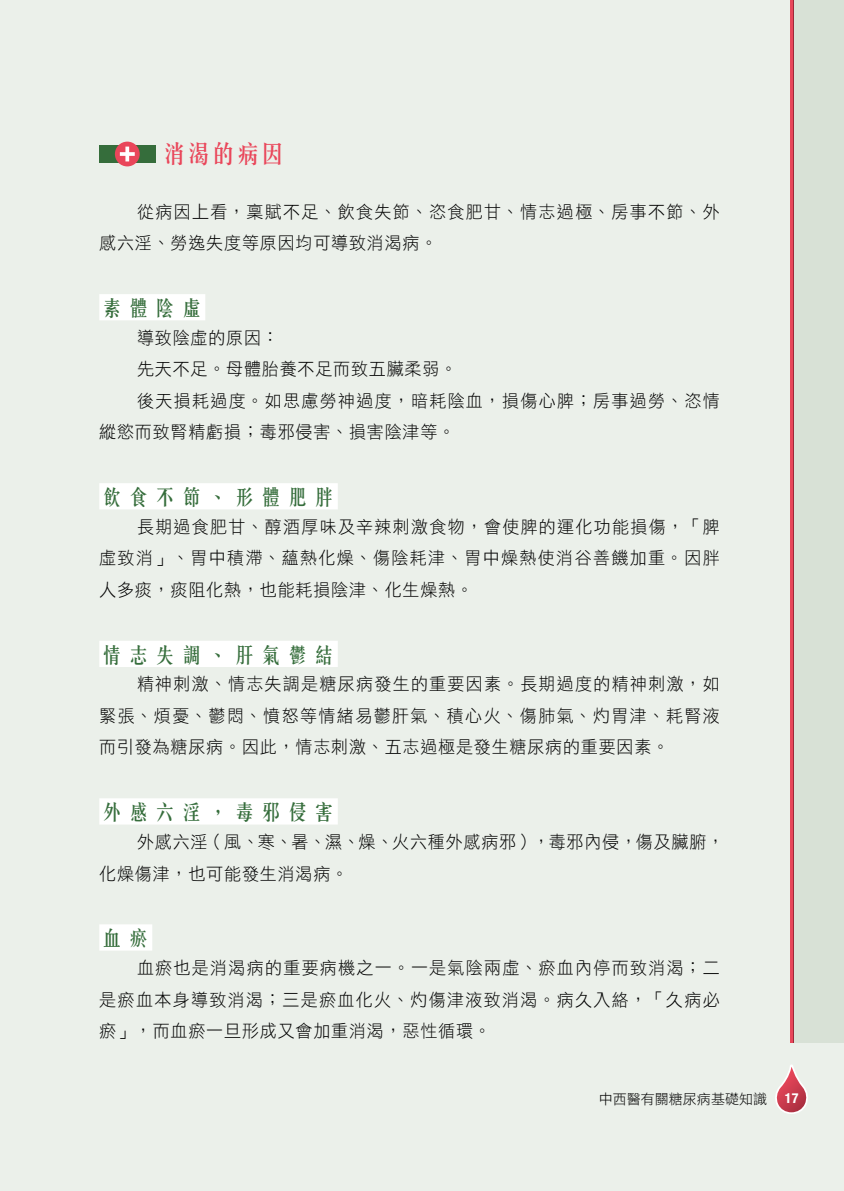
<style>
.page{position:relative;width:844px;height:1191px;background:#fff}
.page>*{position:absolute;margin:0;border:0;box-sizing:border-box;transform-origin:0 0}
.t1{font:500 24.5px "C Song 3 HK";color:#e9465a}
.t2{font:500 21px "C Song 3 HK";letter-spacing:.3em;color:#356d3b}
.t3{font:17.5px/31.5px "DF Hei HK W3";letter-spacing:.05em;color:#000;text-align:justify}
.t4{font:17.5px/31.5px "DF Hei HK W3";letter-spacing:.08em;color:#000}
.t5{font:14px "DF Hei HK W3";color:#000}
.t6{font:700 condensed 14px "Helvetica Neue";color:#fff}
</style>
<div class="page">
<div style="left:0;top:0;width:843px;height:1191px;background:#ebf0ea"></div>
<div style="left:793px;top:0;width:50px;height:1042px;background:#d8e1d6"></div>
<hr style="left:790px;top:0;width:2px;height:1042px;background:#e8465a">
<svg style="left:775px;top:1065px;width:33px;height:49px"></svg>
<div style="left:99px;top:294px;width:106px;height:26px;background:#fff"></div>
<div style="left:99px;top:483px;width:239px;height:26px;background:#fff"></div>
<div style="left:99px;top:641px;width:239px;height:26px;background:#fff"></div>
<div style="left:99px;top:798px;width:239px;height:26px;background:#fff"></div>
<div style="left:99px;top:924px;width:53px;height:26px;background:#fff"></div>
<div style="left:99px;top:145px;width:56px;height:18px;background:#356d3b"></div>
<div style="left:115px;top:142px;width:25px;height:24px;background:#e9465a;border-radius:50%"></div>
<svg style="left:120px;top:147px;width:15px;height:14px"></svg>
<h1 class="t1" style="left:162px;top:135px;width:124px">消渴的病因</h1>
<p class="t4" style="left:99px;top:195px;width:621px;text-indent:38px">從病因上看，稟賦不足、飲食失節、恣食肥甘、情志過極、房事不節、外感六淫、勞逸失度等原因均可導致消渴病。</p>
<p class="t2" style="left:102px;top:292px;width:101px">素體陰虛</p>
<p class="t3" style="left:137px;top:321px;width:143px">導致陰虛的原因：</p>
<p class="t3" style="left:137px;top:353px;width:321px">先天不足。母體胎養不足而致五臟柔弱。</p>
<p class="t4" style="left:137px;top:384px;width:584px">後天損耗過度。如思慮勞神過度，暗耗陰血，損傷心脾；房事過勞、恣情</p>
<p class="t3" style="left:99px;top:416px;width:357px">縱慾而致腎精虧損；毒邪侵害、損害陰津等。</p>
<p class="t2" style="left:102px;top:481px;width:234px">飲食不節、形體肥胖</p>
<p class="t3" style="left:99px;top:510px;width:622px;text-indent:38px">長期過食肥甘、醇酒厚味及辛辣刺激食物，會使脾的運化功能損傷，「脾虛致消」、胃中積滯、蘊熱化燥、傷陰耗津、胃中燥熱使消谷善饑加重。因胖人多痰，痰阻化熱，也能耗損陰津、化生燥熱。</p>
<p class="t2" style="left:102px;top:638px;width:234px">情志失調、肝氣鬱結</p>
<p class="t3" style="left:99px;top:668px;width:622px;text-indent:38px">精神刺激、情志失調是糖尿病發生的重要因素。長期過度的精神刺激，如緊張、煩憂、鬱悶、憤怒等情緒易鬱肝氣、積心火、傷肺氣、灼胃津、耗腎液而引發為糖尿病。因此，情志刺激、五志過極是發生糖尿病的重要因素。</p>
<p class="t2" style="left:102px;top:796px;width:234px">外感六淫，毒邪侵害</p>
<p class="t3" style="left:99px;top:825px;width:626px;text-indent:38px">外感六淫（風、寒、暑、濕、燥、火六種外感病邪），毒邪內侵，傷及臟腑，化燥傷津，也可能發生消渴病。</p>
<p class="t2" style="left:102px;top:922px;width:48px">血瘀</p>
<p class="t3" style="left:99px;top:951px;width:622px;text-indent:38px">血瘀也是消渴病的重要病機之一。一是氣陰兩虛、瘀血內停而致消渴；二是瘀血本身導致消渴；三是瘀血化火、灼傷津液致消渴。病久入絡，「久病必瘀」，而血瘀一旦形成又會加重消渴，惡性循環。</p>
<p class="t5" style="left:598px;top:1091px;width:169px">中西醫有關糖尿病基礎知識</p>
<p class="t6" style="left:784px;top:1086px;width:15px">17</p>
</div>
